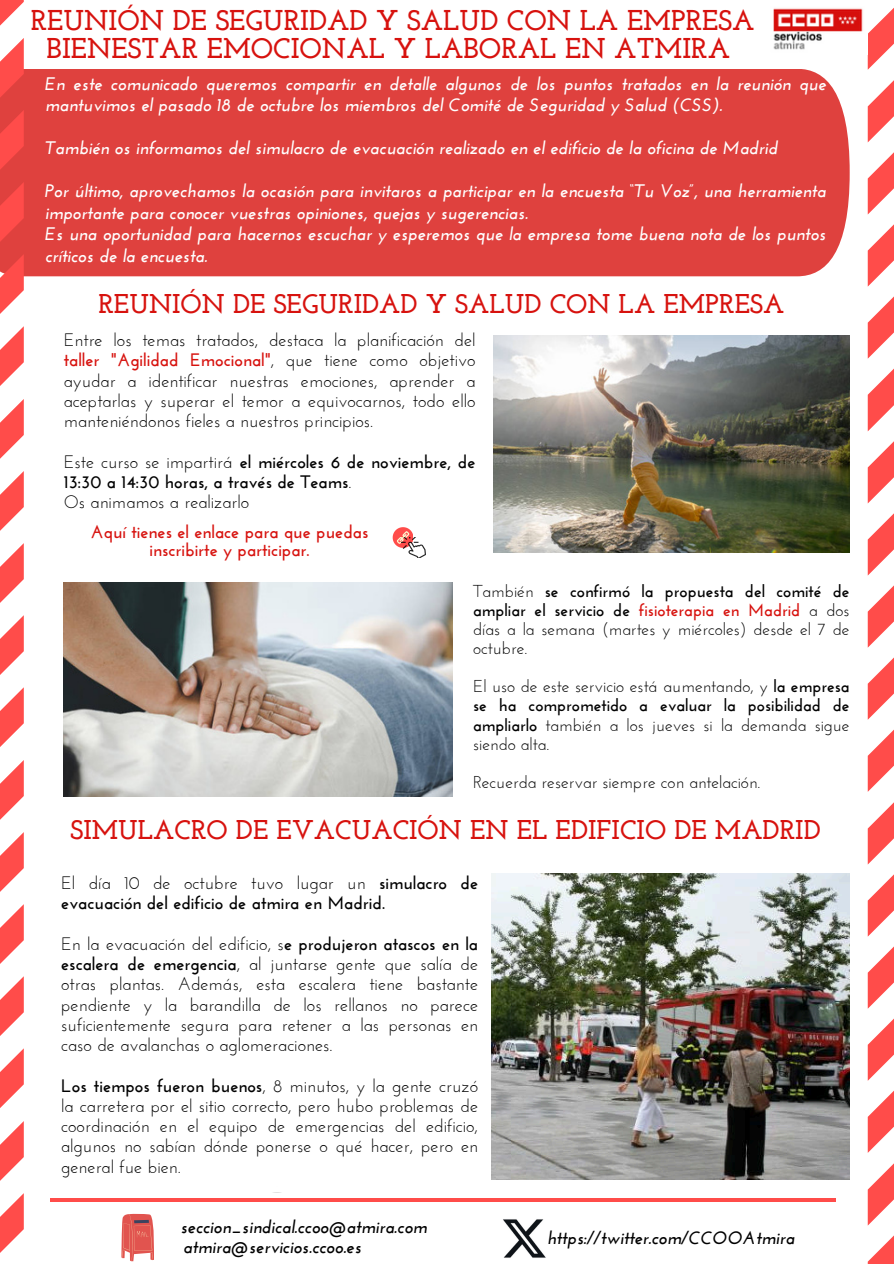
<style>
.page{position:relative;width:894px;height:1264px;background:#fff}
.page>*{position:absolute;margin:0;border:0;box-sizing:border-box;transform-origin:0 0}
.t1{font:700 28.5px/28.2px "Josefin Slab";color:#d7120e;text-align:center}
.t2{font:700 27px "Josefin Slab";color:#d7120e}
.t3{font:italic 700 18.15px/21.5px "Josefin Sans";color:#fff}
.t4{font:18px/20.2px "Josefin Sans";color:#000;text-align:justify}
.t5{font:700 18px/20.2px "Josefin Sans";color:#000}
.t6{font:italic 700 18px "Josefin Sans";color:#000}
.t7{font:700 18px/18px "Josefin Sans";color:#d7120e;text-align:center}
.t8{font:17.25px/19.2px "Josefin Sans";color:#000;text-align:justify}
.s1{font-weight:700;color:#d7120e}
.s2{font-weight:400}
.s3{font-weight:700}
</style>
<div class="page">
<svg style="left:867px;top:9px;width:26px;height:1254px"></svg>
<img style="left:773px;top:8px;width:90px;height:42px">
<div style="left:24px;top:69px;width:825px;height:207px;background:#df413e"></div>
<svg style="left:0;top:0;width:24px;height:1253px;fill:#ff4c4a"></svg>
<svg style="left:121px;top:1213px;width:33px;height:48px"></svg>
<hr style="left:50px;top:1198px;width:785px;height:3px;background:#ff4c4a">
<img style="left:503px;top:1219px;width:43px;height:39px">
<img style="left:493px;top:335px;width:356px;height:217px">
<img style="left:64px;top:582px;width:388px;height:214px">
<img style="left:491px;top:873px;width:358px;height:306px">
<svg style="left:392px;top:527px;width:21px;height:20px"></svg>
<img style="left:401px;top:537px;width:24px;height:21px">
<p class="t1" style="left:31px;top:9px;width:725px">REUNIÓN DE SEGURIDAD Y SALUD CON LA EMPRESA<br>BIENESTAR EMOCIONAL Y LABORAL EN ATMIRA</p>
<p class="t3" style="left:45px;top:74px;width:782px">En este comunicado queremos compartir en detalle algunos de los puntos tratados en la reunión que mantuvimos el pasado 18 de octubre los miembros del Comité de Seguridad y Salud (CSS).</p>
<p class="t3" style="left:45px;top:139px;width:733px">También os informamos del simulacro de evacuación realizado en el edificio de la oficina de Madrid</p>
<h2 class="t3" style="left:45px;top:182px;width:782px">Por último, aprovechamos la ocasión para invitaros a participar en la encuesta “Tu Voz”, una herramienta importante para conocer vuestras opiniones, quejas y sugerencias.<br>Es una oportunidad para hacernos escuchar y esperemos que la empresa tome buena nota de los puntos críticos de la encuesta.</h2>
<p class="t2" style="left:98px;top:292px;width:687px">REUNIÓN DE SEGURIDAD Y SALUD CON LA EMPRESA</p>
<p class="t4" style="left:64px;top:331px;width:413px">Entre los temas tratados, destaca la planificación del <span class="s1">taller "Agilidad Emocional"</span>, que tiene como objetivo ayudar a identificar nuestras emociones, aprender a aceptarlas y superar el temor a equivocarnos, todo ello manteniéndonos fieles a nuestros principios.</p>
<p class="t5" style="left:64px;top:453px;width:413px"><span class="s2">Este curso se impartirá</span> el miércoles 6 de noviembre, de<br>13:30 a 14:30 horas, a través de Teams<span class="s2">.</span></p>
<p class="t4" style="left:64px;top:493px;width:187px">Os animamos a realizarlo</p>
<p class="t7" style="left:90px;top:524px;width:279px">Aquí tienes el enlace para que puedas inscribirte y participar.</p>
<p class="t8" style="left:473px;top:582px;width:378px">También <span class="s3">se confirmó la propuesta del comité de ampliar el servicio de</span> <span class="s1">fisioterapia en Madrid</span> a dos días a la semana (martes y miércoles) desde el 7 de octubre.</p>
<h1 class="t8" style="left:473px;top:678px;width:378px">El uso de este servicio está aumentando, y <span class="s3">la empresa se ha comprometido a evaluar la posibilidad de ampliarlo</span> también a los jueves si la demanda sigue siendo alta.</h1>
<p class="t8" style="left:473px;top:774px;width:288px">Recuerda reservar siempre con antelación.</p>
<p class="t2" style="left:70px;top:818px;width:751px">SIMULACRO DE EVACUACIÓN EN EL EDIFICIO DE MADRID</p>
<p class="t5" style="left:61px;top:874px;width:418px"><span class="s2">El día 10 de octubre tuvo lugar un</span> simulacro de evacuación del edificio de atmira en Madrid.</p>
<p class="t4" style="left:61px;top:935px;width:418px">En la evacuación del edificio, s<span class="s3">e produjeron atascos en la escalera de emergencia</span>, al juntarse gente que salía de otras plantas. Además, esta escalera tiene bastante pendiente y la barandilla de los rellanos no parece suficientemente segura para retener a las personas en caso de avalanchas o aglomeraciones.</p>
<p class="t4" style="left:61px;top:1077px;width:418px"><span class="s3">Los tiempos fueron buenos</span>, 8 minutos, y la gente cruzó la carretera por el sitio correcto, pero hubo problemas de coordinación en el equipo de emergencias del edificio, algunos no sabían dónde ponerse o qué hacer, pero en general fue bien.</p>
<p class="t6" style="left:180px;top:1219px;width:248px">seccion_sindical.ccoo@atmira.com</p>
<p class="t6" style="left:183px;top:1239px;width:180px">atmira@servicios.ccoo.es</p>
<h1 class="t6" style="left:547px;top:1230px;width:249px">https://twitter.com/CCOOAtmira</h1>
</div>
